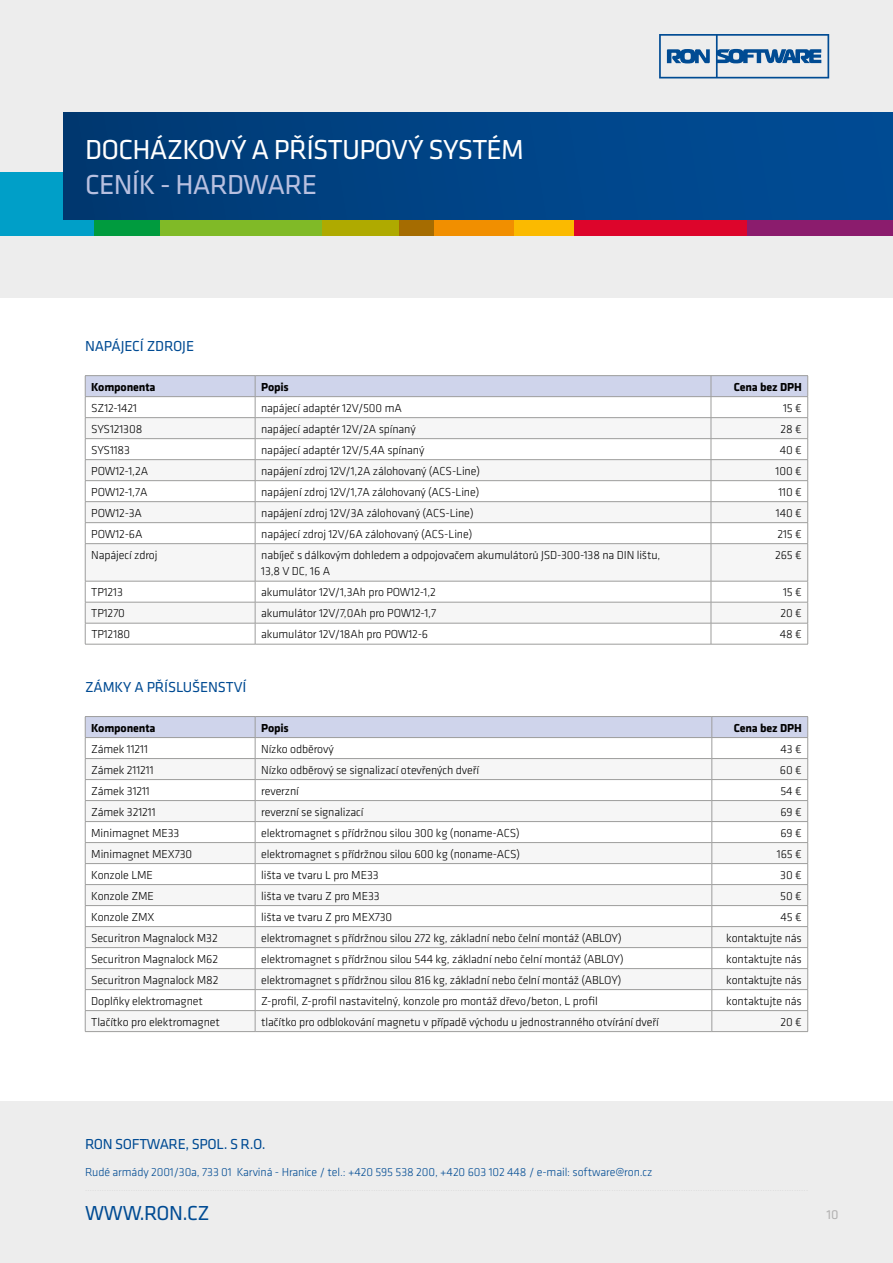
<style>
.page{position:relative;width:893px;height:1263px;background:#fff}
.page>*{position:absolute;margin:0;border:0;box-sizing:border-box;transform-origin:0 0}
.t1{font:28.5px "Klavika";letter-spacing:-.025em;color:#fff}
.t2{font:28.5px "Klavika";letter-spacing:-.025em;color:#b8c0e0}
.t3{font:21px "Klavika";letter-spacing:-.025em;color:#004b93}
.t4{font:15px "Klavika";letter-spacing:-.01em;color:#004b93}
.t5{font:13.5px "Klavika";color:#b3b2b2}
.t6{font:300 12px/16.5px "Klavika";letter-spacing:-.01em;color:#000}
.t7{font:300 12px "Klavika";letter-spacing:-.01em;color:#004b93}
.t8{font:700 12px "Klavika";letter-spacing:-.01em;color:#000}
</style>
<div class="page">
<div style="left:0;top:0;width:893px;height:298px;background:#ededed"></div>
<div style="left:0;top:1101px;width:893px;height:162px;background:#ededed"></div>
<div style="left:0;top:172px;width:744px;height:64px;background:#009fc8"></div>
<div style="left:94px;top:172px;width:650px;height:64px;background:#009b3e"></div>
<div style="left:160px;top:172px;width:635px;height:64px;background:#80ba27"></div>
<svg style="left:323px;top:172px;width:566px;height:64px;background:#a19107"></svg>
<div style="left:434px;top:172px;width:459px;height:64px;background:#f18f00"></div>
<div style="left:514px;top:172px;width:379px;height:64px;background:#fbba00"></div>
<div style="left:574px;top:172px;width:319px;height:64px;background:#dd052b"></div>
<div style="left:747px;top:172px;width:146px;height:64px;background:#8b1c6d"></div>
<div style="left:64px;top:113px;width:829px;height:106px;background:linear-gradient(to right,#003972,#004d98)"></div>
<svg style="left:659px;top:34px;width:170px;height:44px"></svg>
<svg style="left:86px;top:544px;width:721px;height:79px;fill:#f6f6f6"></svg>
<hr style="left:85px;top:375px;width:170px;height:1px;background:#9d9d9c">
<hr style="left:255px;top:375px;width:456px;height:1px;background:#9d9d9c">
<hr style="left:711px;top:375px;width:97px;height:1px;background:#9d9d9c">
<svg style="left:85px;top:376px;width:723px;height:167px"></svg>
<hr style="left:85px;top:396px;width:170px;height:1px;background:#9d9d9c">
<hr style="left:255px;top:396px;width:456px;height:1px;background:#9d9d9c">
<hr style="left:711px;top:396px;width:97px;height:1px;background:#9d9d9c">
<hr style="left:85px;top:543px;width:170px;height:1px;background:#9d9d9c">
<hr style="left:85px;top:544px;width:1px;height:37px;background:#9d9d9c">
<hr style="left:255px;top:543px;width:456px;height:1px;background:#9d9d9c">
<hr style="left:255px;top:544px;width:1px;height:37px;background:#9d9d9c">
<hr style="left:711px;top:543px;width:97px;height:1px;background:#9d9d9c">
<hr style="left:711px;top:544px;width:1px;height:37px;background:#9d9d9c">
<hr style="left:807px;top:544px;width:1px;height:37px;background:#9d9d9c">
<hr style="left:85px;top:581px;width:170px;height:1px;background:#9d9d9c">
<hr style="left:255px;top:581px;width:456px;height:1px;background:#9d9d9c">
<hr style="left:711px;top:581px;width:97px;height:1px;background:#9d9d9c">
<hr style="left:85px;top:602px;width:170px;height:1px;background:#9d9d9c">
<hr style="left:255px;top:602px;width:456px;height:1px;background:#9d9d9c">
<hr style="left:711px;top:602px;width:97px;height:1px;background:#9d9d9c">
<hr style="left:85px;top:623px;width:170px;height:1px;background:#9d9d9c">
<svg style="left:85px;top:581px;width:1px;height:63px"></svg>
<hr style="left:255px;top:623px;width:456px;height:1px;background:#9d9d9c">
<svg style="left:255px;top:581px;width:1px;height:63px"></svg>
<hr style="left:711px;top:623px;width:97px;height:1px;background:#9d9d9c">
<svg style="left:711px;top:581px;width:1px;height:63px"></svg>
<svg style="left:807px;top:581px;width:1px;height:63px"></svg>
<hr style="left:85px;top:644px;width:170px;height:1px;background:#9d9d9c">
<hr style="left:255px;top:644px;width:456px;height:1px;background:#9d9d9c">
<hr style="left:711px;top:644px;width:97px;height:1px;background:#9d9d9c">
<svg style="left:85px;top:716px;width:723px;height:315px"></svg>
<hr style="left:85px;top:1031px;width:170px;height:1px;background:#9d9d9c">
<hr style="left:255px;top:1031px;width:457px;height:1px;background:#9d9d9c">
<hr style="left:712px;top:1031px;width:96px;height:1px;background:#9d9d9c">
<h1 class="t1" style="left:85px;top:131px;width:440px">DOCHÁZKOVÝ A PŘÍSTUPOVÝ SYSTÉM</h1>
<h1 class="t2" style="left:85px;top:166px;width:234px">CENÍK - HARDWARE</h1>
<p class="t4" style="left:85px;top:337px;width:111px">NAPÁJECÍ ZDROJE</p>
<p class="t8" style="left:91px;top:378px;width:66px">Komponenta</p>
<p class="t8" style="left:261px;top:378px;width:29px">Popis</p>
<p class="t8" style="left:734px;top:378px;width:70px">Cena bez DPH</p>
<p class="t6" style="left:91px;top:399px;width:47px">SZ12-1421</p>
<p class="t6" style="left:261px;top:399px;width:141px">napájecí adaptér 12V/500 mA</p>
<p class="t6" style="left:783px;top:399px;width:20px">15 €</p>
<p class="t6" style="left:91px;top:420px;width:53px">SYS121308</p>
<p class="t6" style="left:261px;top:420px;width:156px">napájecí adaptér 12V/2A spínaný</p>
<p class="t6" style="left:780px;top:420px;width:23px">28 €</p>
<p class="t6" style="left:91px;top:441px;width:40px">SYS1183</p>
<p class="t6" style="left:261px;top:441px;width:165px">napájecí adaptér 12V/5,4A spínaný</p>
<p class="t6" style="left:780px;top:441px;width:24px">40 €</p>
<p class="t6" style="left:91px;top:462px;width:58px">POW12-1,2A</p>
<p class="t6" style="left:261px;top:462px;width:220px">napájení zdroj 12V/1,2A zálohovaný (ACS-Line)</p>
<p class="t6" style="left:776px;top:462px;width:28px">100 €</p>
<p class="t6" style="left:91px;top:483px;width:57px">POW12-1,7A</p>
<p class="t6" style="left:261px;top:483px;width:220px">napájení zdroj 12V/1,7A zálohovaný (ACS-Line)</p>
<p class="t6" style="left:778px;top:483px;width:25px">110 €</p>
<p class="t6" style="left:91px;top:504px;width:51px">POW12-3A</p>
<p class="t6" style="left:261px;top:504px;width:214px">napájení zdroj 12V/3A zálohovaný (ACS-Line)</p>
<p class="t6" style="left:776px;top:504px;width:27px">140 €</p>
<p class="t6" style="left:91px;top:525px;width:52px">POW12-6A</p>
<p class="t6" style="left:261px;top:525px;width:213px">napájecí zdroj 12V/6A zálohovaný (ACS-Line)</p>
<p class="t6" style="left:777px;top:525px;width:26px">215 €</p>
<p class="t6" style="left:91px;top:546px;width:68px">Napájecí zdroj</p>
<p class="t6" style="left:261px;top:546px;width:401px">nabíječ s dálkovým dohledem a odpojovačem akumulátorů JSD-300-138 na DIN lištu,<br>13,8 V DC, 16 A</p>
<p class="t6" style="left:775px;top:546px;width:28px">265 €</p>
<p class="t6" style="left:91px;top:584px;width:33px">TP1213</p>
<p class="t6" style="left:261px;top:584px;width:176px">akumulátor 12V/1,3Ah pro POW12-1,2</p>
<p class="t6" style="left:783px;top:584px;width:20px">15 €</p>
<p class="t6" style="left:91px;top:605px;width:35px">TP1270</p>
<p class="t6" style="left:261px;top:605px;width:176px">akumulátor 12V/7,0Ah pro POW12-1,7</p>
<p class="t6" style="left:780px;top:605px;width:23px">20 €</p>
<p class="t6" style="left:91px;top:626px;width:41px">TP12180</p>
<p class="t6" style="left:261px;top:626px;width:168px">akumulátor 12V/18Ah pro POW12-6</p>
<p class="t6" style="left:780px;top:626px;width:24px">48 €</p>
<p class="t4" style="left:85px;top:678px;width:163px">ZÁMKY A PŘÍSLUŠENSTVÍ</p>
<p class="t8" style="left:91px;top:719px;width:66px">Komponenta</p>
<p class="t8" style="left:261px;top:719px;width:29px">Popis</p>
<p class="t8" style="left:734px;top:719px;width:70px">Cena bez DPH</p>
<p class="t6" style="left:91px;top:740px;width:58px">Zámek 11211</p>
<p class="t6" style="left:261px;top:740px;width:74px">N ízko odběrový</p>
<p class="t6" style="left:780px;top:740px;width:23px">43 €</p>
<p class="t6" style="left:91px;top:761px;width:64px">Zámek 211211</p>
<p class="t6" style="left:261px;top:761px;width:220px">N ízko odběrový se signalizací otevřených dveří</p>
<p class="t6" style="left:780px;top:761px;width:23px">60 €</p>
<p class="t6" style="left:91px;top:782px;width:60px">Zámek 31211</p>
<p class="t6" style="left:261px;top:782px;width:39px">reverzní</p>
<p class="t6" style="left:780px;top:782px;width:23px">54 €</p>
<p class="t6" style="left:91px;top:803px;width:66px">Zámek 321211</p>
<p class="t6" style="left:261px;top:803px;width:104px">reverzní se signalizací</p>
<p class="t6" style="left:780px;top:803px;width:23px">69 €</p>
<p class="t6" style="left:91px;top:824px;width:90px">Minimagnet ME33</p>
<p class="t6" style="left:261px;top:824px;width:260px">elektromagnet s přídržnou silou 300 kg (noname-ACS)</p>
<p class="t6" style="left:780px;top:824px;width:23px">69 €</p>
<p class="t6" style="left:91px;top:845px;width:102px">Minimagnet MEX730</p>
<p class="t6" style="left:261px;top:845px;width:260px">elektromagnet s přídržnou silou 600 kg (noname-ACS)</p>
<p class="t6" style="left:777px;top:845px;width:26px">165 €</p>
<p class="t6" style="left:91px;top:866px;width:61px">Konzole LME</p>
<p class="t6" style="left:261px;top:866px;width:119px">lišta ve tvaru L pro ME33</p>
<p class="t6" style="left:780px;top:866px;width:23px">30 €</p>
<p class="t6" style="left:91px;top:887px;width:62px">Konzole ZME</p>
<p class="t6" style="left:261px;top:887px;width:120px">lišta ve tvaru Z pro ME33</p>
<p class="t6" style="left:780px;top:887px;width:23px">50 €</p>
<p class="t6" style="left:91px;top:908px;width:65px">Konzole ZMX</p>
<p class="t6" style="left:261px;top:908px;width:133px">lišta ve tvaru Z pro MEX730</p>
<p class="t6" style="left:780px;top:908px;width:23px">45 €</p>
<p class="t6" style="left:91px;top:929px;width:128px">Securitron Magnalock M32</p>
<p class="t6" style="left:261px;top:929px;width:362px">elektromagnet s přídržnou silou 272 kg, základní nebo čelní montáž (ABLOY)</p>
<p class="t6" style="left:726px;top:929px;width:77px">kontaktujte nás</p>
<p class="t6" style="left:91px;top:950px;width:128px">Securitron Magnalock M62</p>
<p class="t6" style="left:261px;top:950px;width:364px">elektromagnet s přídržnou silou 544 kg, základní nebo čelní montáž (ABLOY)</p>
<p class="t6" style="left:726px;top:950px;width:77px">kontaktujte nás</p>
<p class="t6" style="left:91px;top:971px;width:129px">Securitron Magnalock M82</p>
<p class="t6" style="left:261px;top:971px;width:362px">elektromagnet s přídržnou silou 816 kg, základní nebo čelní montáž (ABLOY)</p>
<p class="t6" style="left:726px;top:971px;width:77px">kontaktujte nás</p>
<p class="t6" style="left:91px;top:992px;width:113px">Doplňky elektromagnet</p>
<p class="t6" style="left:261px;top:992px;width:338px">Z-profil, Z-profil nastavitelný, konzole pro montáž dřevo/beton, L profil</p>
<p class="t6" style="left:726px;top:992px;width:77px">kontaktujte nás</p>
<p class="t6" style="left:91px;top:1013px;width:130px">Tlačítko pro elektromagnet</p>
<p class="t6" style="left:261px;top:1013px;width:399px">tlačítko pro odblokování magnetu v případě východu u jednostranného otvírání dveří</p>
<p class="t6" style="left:780px;top:1013px;width:23px">20 €</p>
<p class="t4" style="left:85px;top:1134px;width:10px">RON</p>
<p class="t4" style="left:115px;top:1134px;width:35px">SO FTWARE</p>
<p class="t4" style="left:185px;top:1134px;width:82px">, SPOL. S R.O.</p>
<p class="t7" style="left:85px;top:1164px;width:569px">Rudé armády 2001/30a, 733 01 Karviná - Hranice / tel.: +420 595 538 200, +420 603 102 448 / e-mail: software@ron.cz</p>
<h2 class="t3" style="left:85px;top:1199px;width:126px">WWW.RON.CZ</h2>
<p class="t5" style="left:826px;top:1206px;width:14px">10</p>
</div>
